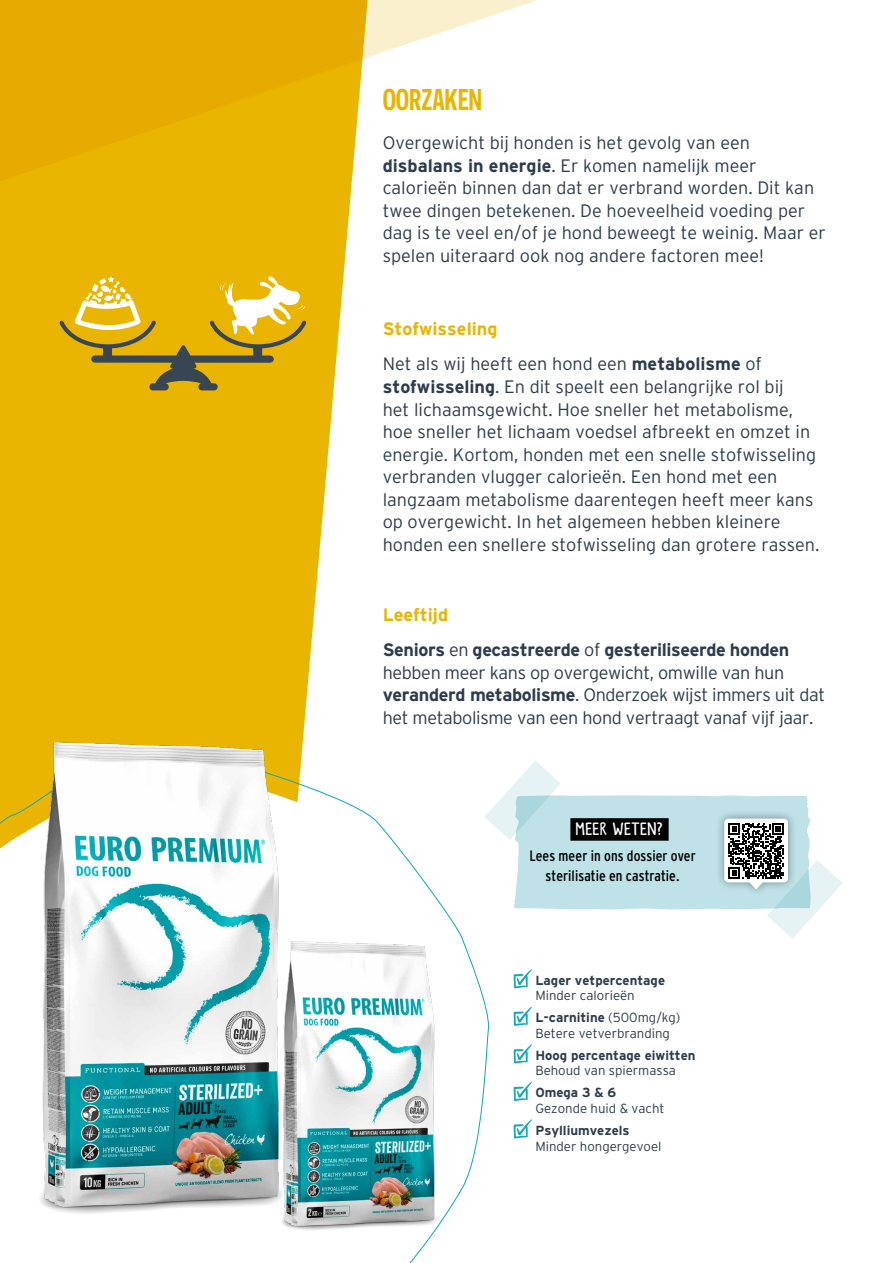
<style>
.page{position:relative;width:893px;height:1263px;background:#fff}
.page>*{position:absolute;margin:0;border:0;box-sizing:border-box;transform-origin:0 0}
.t1{font:600 30px "Novecentosanscondensed";letter-spacing:-.005em;color:#eab500}
.t2{font:300 18px/22.5px "Interstate";color:#2d3c4b}
.t3{font:300 18px/22.5px "Interstate";letter-spacing:-.02em;color:#2d3c4b}
.t4{font:700 18px/35.2px "Interstate";letter-spacing:-.02em;color:#2d3c4b}
.t5{font:18px "KG Empireof Dirt";letter-spacing:.055em;color:#fff}
.t6{font:condensed 15px/19.5px "Interstate";letter-spacing:.005em;color:#000;text-align:center}
.t7{font:300 13.2px/21.8px "Interstate";color:#2d3c4b}
.t8{font:700 13.2px "Interstate";color:#2d3c4b}
.s1{font-weight:700}
.s2{font-weight:700;color:#eab500}
.s3{color:#eab500}
.s4{font-weight:300}
</style>
<div class="page">
<svg style="left:0;top:188px;width:352px;height:542px;background:#ebbb16"></svg>
<svg style="left:0;top:0;width:537px;height:188px"></svg>
<svg style="left:59px;top:276px;width:247px;height:114px;background:#d6ae24"></svg>
<img style="left:0;top:730px;width:359px;height:484px">
<img style="left:239px;top:935px;width:241px;height:308px">
<svg style="left:485px;top:761px;width:358px;height:178px"></svg>
<svg style="left:514px;top:969px;width:18px;height:19px"></svg>
<svg style="left:514px;top:1007px;width:18px;height:19px"></svg>
<svg style="left:514px;top:1044px;width:18px;height:19px"></svg>
<svg style="left:514px;top:1082px;width:18px;height:19px"></svg>
<svg style="left:514px;top:1119px;width:18px;height:19px"></svg>
<h1 class="t1" style="left:383px;top:82px;width:101px">OORZAKEN</h1>
<p class="t2" style="left:383px;top:131px;width:445px">Overgewicht bij honden is het gevolg van een <span class="s1">disbalans in energie</span>. Er komen namelijk meer calorieën binnen dan dat er verbrand worden. Dit kan twee dingen betekenen. De hoeveelheid voeding per dag is te veel en/of je hond beweegt te weinig. Maar er spelen uiteraard ook nog andere factoren mee!</p>
<p class="t2" style="left:383px;top:311px;width:381px;line-height:35.2px"><span class="s2">Stofwisseling<br></span>Net als wij heeft een hond een <span class="s1">metabolisme</span> of</p>
<p class="t2" style="left:383px;top:375px;width:438px"><span class="s1">stofwisseling</span>. En dit speelt een belangrijke rol bij<br>het lichaamsgewicht. Hoe sneller het metabolisme, hoe sneller het lichaam voedsel afbreekt en omzet in energie. Kortom, honden met een snelle stofwisseling verbranden vlugger calorieën. Een hond met een langzaam metabolisme daarentegen heeft meer kans op overgewicht. In het algemeen hebben kleinere honden een snellere stofwisseling dan grotere rassen.</p>
<p class="t4" style="left:383px;top:597px;width:408px"><span class="s3">Leeftijd<br></span>Seniors <span class="s4">en</span> gecastreerde <span class="s4">of</span> gesteriliseerde honden</p>
<p class="t3" style="left:383px;top:661px;width:444px">hebben meer kans op overgewicht, omwille van hun <span class="s1">veranderd metabolisme</span>. Onderzoek wijst immers uit dat het metabolisme van een hond vertraagt vanaf vijf jaar.</p>
<p class="t5" style="left:576px;top:819px;width:88px">MEER WETEN?</p>
<p class="t6" style="left:529px;top:846px;width:168px">Lees meer in ons dossier over sterilisatie en castratie.</p>
<p class="t8" style="left:535px;top:972px;width:131px">Lager vetpercentage</p>
<p class="t7" style="left:535px;top:985px;width:147px">Minder calorieën<br><span class="s1">L-carnitine</span> (500mg/kg)</p>
<p class="t7" style="left:535px;top:1022px;width:136px">Betere vetverbranding</p>
<p class="t8" style="left:535px;top:1047px;width:162px">Hoog percentage eiwitten</p>
<p class="t7" style="left:535px;top:1060px;width:142px">Behoud van spiermassa</p>
<p class="t8" style="left:535px;top:1085px;width:82px">Omega 3 &amp; 6</p>
<p class="t7" style="left:535px;top:1097px;width:131px">Gezonde huid &amp; vacht</p>
<p class="t8" style="left:535px;top:1123px;width:96px">Psylliumvezels</p>
<p class="t7" style="left:535px;top:1135px;width:128px">Minder hongergevoel</p>
</div>
